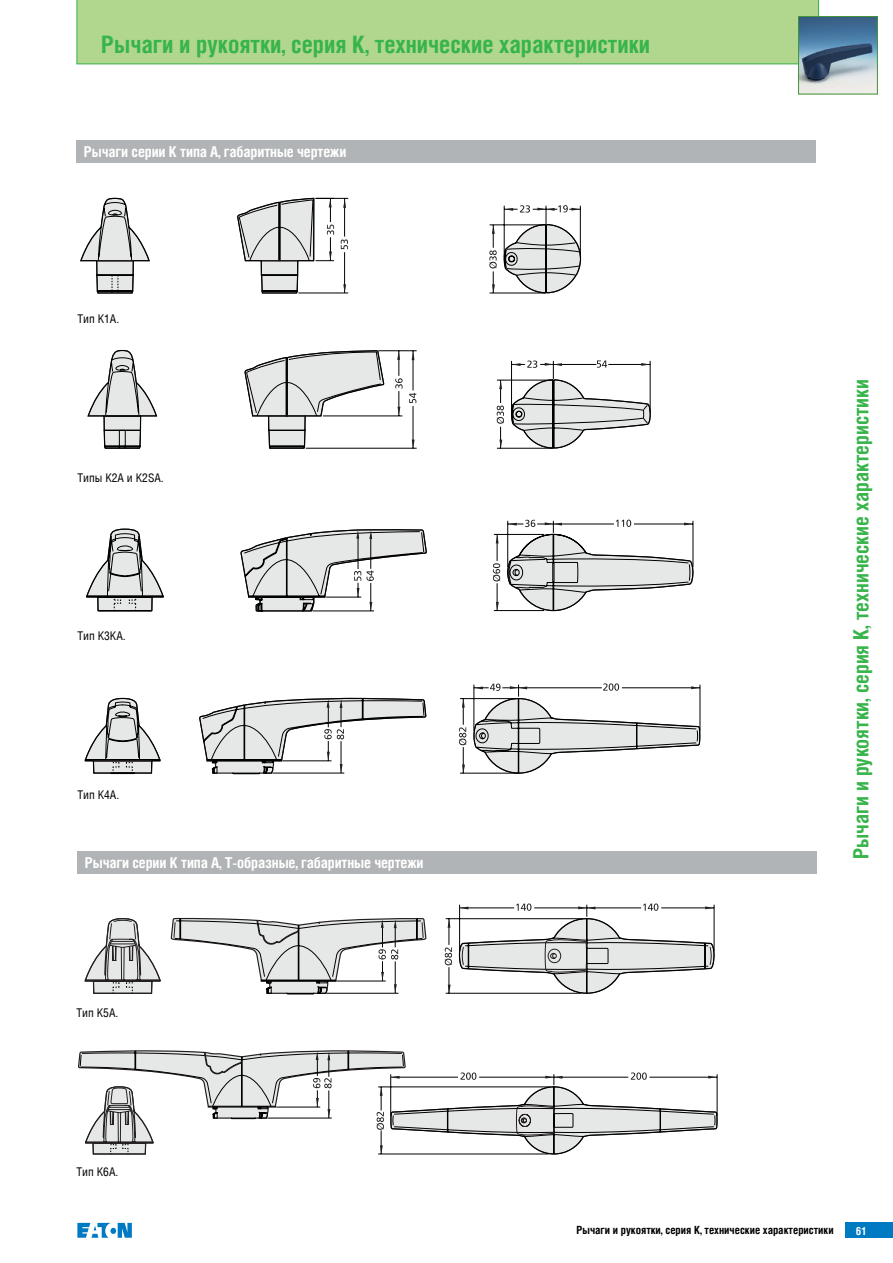
<style>
.page{position:relative;width:893px;height:1263px;background:#fff}
.page>*{position:absolute;margin:0;border:0;box-sizing:border-box;transform-origin:0 0}
.t1{font:700 24px "Helios Cond";color:#37b44a}
.t2{font:700 21px "Helios Cond";color:#37b44a}
.t3{font:700 15px "Helios Cond";letter-spacing:-.01em;color:#fff}
.t4{font:12px "Helios Cond";color:#000}
.t5{font:700 11.25px "Helios Cond";color:#000}
.t6{font:700 11.25px "Helios Cond";color:#fff}
</style>
<div class="page">
<svg style="left:77px;top:1223px;width:55px;height:15px"></svg>
<div style="left:846px;top:1222px;width:47px;height:16px;background:#007ac2"></div>
<div style="left:76px;top:140px;width:740px;height:23px;background:#b1b4b6"></div>
<div style="left:76px;top:0;width:743px;height:64px;background:#b1d78e"></div>
<div style="left:77px;top:851px;width:740px;height:23px;background:#b1b4b6"></div>
<svg style="left:80px;top:197px;width:70px;height:97px"></svg>
<hr style="left:97px;top:260px;width:36px;height:1px;background:#241f21">
<hr style="left:298px;top:293px;width:50px;height:1px;background:#000">
<hr style="left:316px;top:198px;width:32px;height:1px;background:#000">
<hr style="left:344px;top:252px;width:1px;height:41px;background:#000">
<hr style="left:344px;top:198px;width:1px;height:39px;background:#000">
<svg style="left:341px;top:239px;width:7px;height:10px"></svg>
<svg style="left:343px;top:199px;width:3px;height:9px"></svg>
<svg style="left:343px;top:284px;width:3px;height:9px"></svg>
<svg style="left:238px;top:198px;width:96px;height:95px"></svg>
<hr style="left:261px;top:260px;width:37px;height:1px;background:#241f21">
<hr style="left:490px;top:225px;width:55px;height:1px;background:#000">
<hr style="left:490px;top:293px;width:55px;height:1px;background:#000">
<svg style="left:489px;top:225px;width:8px;height:68px"></svg>
<svg style="left:503px;top:205px;width:79px;height:89px"></svg>
<hr style="left:446px;top:918px;width:136px;height:1px;background:#000">
<hr style="left:446px;top:993px;width:135px;height:1px;background:#000">
<svg style="left:445px;top:919px;width:7px;height:74px"></svg>
<svg style="left:458px;top:903px;width:257px;height:91px"></svg>
<svg style="left:84px;top:918px;width:77px;height:76px"></svg>
<svg style="left:171px;top:917px;width:256px;height:78px"></svg>
<hr style="left:306px;top:448px;width:111px;height:1px;background:#000">
<hr style="left:378px;top:350px;width:39px;height:1px;background:#000">
<hr style="left:413px;top:406px;width:1px;height:42px;background:#000">
<hr style="left:413px;top:351px;width:1px;height:39px;background:#000">
<hr style="left:323px;top:416px;width:79px;height:1px;background:#000">
<svg style="left:409px;top:393px;width:7px;height:10px"></svg>
<svg style="left:412px;top:352px;width:2px;height:8px"></svg>
<svg style="left:395px;top:351px;width:8px;height:65px"></svg>
<svg style="left:412px;top:440px;width:3px;height:8px"></svg>
<svg style="left:244px;top:350px;width:141px;height:99px"></svg>
<hr style="left:269px;top:415px;width:36px;height:1px;background:#241f21">
<svg style="left:87px;top:349px;width:71px;height:100px"></svg>
<hr style="left:104px;top:415px;width:37px;height:1px;background:#241f21">
<hr style="left:497px;top:380px;width:56px;height:1px;background:#000">
<hr style="left:497px;top:448px;width:56px;height:1px;background:#000">
<svg style="left:497px;top:380px;width:7px;height:68px"></svg>
<svg style="left:510px;top:360px;width:141px;height:89px"></svg>
<svg style="left:86px;top:528px;width:78px;height:84px"></svg>
<svg style="left:240px;top:529px;width:187px;height:83px"></svg>
<hr style="left:494px;top:534px;width:50px;height:1px;background:#000">
<hr style="left:494px;top:610px;width:50px;height:1px;background:#000">
<svg style="left:493px;top:534px;width:7px;height:76px"></svg>
<svg style="left:507px;top:520px;width:187px;height:92px"></svg>
<svg style="left:84px;top:697px;width:77px;height:78px"></svg>
<hr style="left:93px;top:760px;width:59px;height:1px;background:#241f21">
<svg style="left:199px;top:697px;width:228px;height:78px"></svg>
<hr style="left:460px;top:698px;width:58px;height:1px;background:#000">
<hr style="left:460px;top:773px;width:58px;height:1px;background:#000">
<svg style="left:459px;top:699px;width:7px;height:74px"></svg>
<svg style="left:473px;top:683px;width:228px;height:91px"></svg>
<svg style="left:78px;top:1050px;width:640px;height:105px"></svg>
<img style="left:800px;top:18px;width:76px;height:74px">
<div style="left:798px;top:16px;width:80px;height:78px;border:1px solid #439539"></div>
<h1 class="t1" style="left:101px;top:30px;width:550px">Рычаги и рукоятки, серия K, технические характеристики</h1>
<p class="t3" style="left:84px;top:142px;width:264px">Рычаги серии K типа A, габаритные чертежи</p>
<p class="t4" style="left:77px;top:312px;width:43px">Тип K1A.</p>
<p class="t4" style="left:77px;top:470px;width:88px">Типы K2A и K2SA.</p>
<p class="t4" style="left:77px;top:629px;width:50px">Тип K3KA.</p>
<p class="t4" style="left:77px;top:787px;width:43px">Тип K4A.</p>
<p class="t3" style="left:85px;top:853px;width:340px">Рычаги серии K типа A, Т-образные, габаритные чертежи</p>
<p class="t4" style="left:76px;top:1006px;width:43px">Тип K5A.</p>
<p class="t4" style="left:76px;top:1164px;width:43px">Тип K6A.</p>
<h2 class="t2" style="left:848px;top:859px;width:482px;rotate:-90deg">Рычаги и рукоятки, серия K, технические характеристики</h2>
<p class="t5" style="left:576px;top:1223px;width:259px">Рычаги и рукоятки, серия K, технические характеристики</p>
<p class="t6" style="left:856px;top:1224px;width:12px">61</p>
</div>
